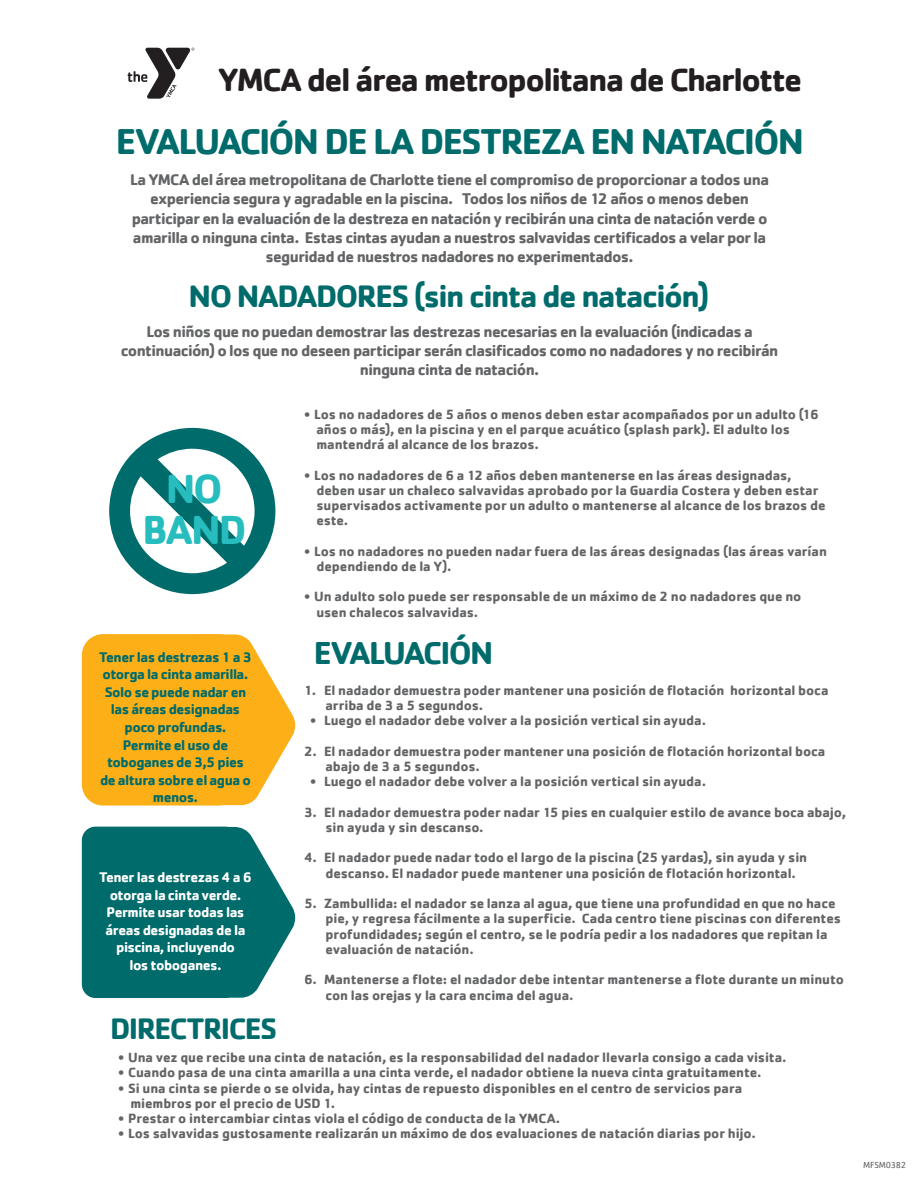
<style>
.page{position:relative;width:918px;height:1188px;background:#fff}
.page>*{position:absolute;margin:0;border:0;box-sizing:border-box;transform-origin:0 0}
.t1{font:700 41.85px/41.8px "Cachet";letter-spacing:-.05em;color:#27bdbe;text-align:center}
.t2{font:700 37.05px "Cachet";letter-spacing:-.05em;color:#006b6b}
.t3{font:700 33.3px "Cachet";letter-spacing:-.05em;color:#231f20}
.t4{font:700 32.7px "Cachet";letter-spacing:-.05em;color:#006b6b}
.t5{font:700 31.95px "Cachet";letter-spacing:-.05em;color:#006b6b}
.t6{font:700 30.6px "Cachet";letter-spacing:-.05em;color:#006b6b}
.t7{font:700 16.05px/19.2px "Cachet";letter-spacing:-.04em;color:#636466;text-align:center}
.t8{font:700 14.4px/17.5px "Cachet";letter-spacing:-.035em;color:#006b6b;text-align:center}
.t9{font:700 14.4px/17.5px "Cachet";letter-spacing:-.035em;color:#fff;text-align:center}
.t10{font:700 13.8px/15.3px "Cachet";letter-spacing:-.01em;color:#636466}
.t11{font:9px "Cachet";letter-spacing:-.02em;color:#636466}
</style>
<div class="page">
<svg style="left:128px;top:48px;width:66px;height:51px"></svg>
<svg style="left:222px;top:634px;width:73px;height:171px"></svg>
<svg style="left:109px;top:428px;width:166px;height:166px"></svg>
<div style="left:82px;top:634px;width:157px;height:172px;background:#fcaf17;border-radius:21px"></div>
<svg style="left:229px;top:827px;width:66px;height:171px"></svg>
<div style="left:82px;top:827px;width:157px;height:171px;background:#006b6b;border-radius:14px"></div>
<h3 class="t3" style="left:218px;top:58px;width:586px">YMCA del área metropolitana de Charlotte</h3>
<h2 class="t2" style="left:116px;top:117px;width:690px">EVALUACIÓN DE LA DESTREZA EN NATACIÓN</h2>
<p class="t7" style="left:130px;top:170px;width:641px">La YMCA del área metropolitana de Charlotte tiene el compromiso de proporcionar a todos una experiencia segura y agradable en la piscina. Todos los niños de 12 años o menos deben participar en la evaluación de la destreza en natación y recibirán una cinta de natación verde o amarilla o ninguna cinta. Estas cintas ayudan a nuestros salvavidas certificados a velar por la seguridad de nuestros nadadores no experimentados.</p>
<h3 class="t5" style="left:189px;top:276px;width:523px">NO NADADORES (sin cinta de natación)</h3>
<p class="t7" style="left:121px;top:321px;width:659px">Los niños que no puedan demostrar las destrezas necesarias en la evaluación (indicadas a continuación) o los que no deseen participar serán clasificados como no nadadores y no recibirán ninguna cinta de natación.</p>
<h1 class="t1" style="left:142px;top:466px;width:106px">NO<br>BAND</h1>
<p class="t8" style="left:99px;top:647px;width:154px">Tener las destrezas 1 a 3 otorga la cinta amarilla.<br>Solo se puede nadar en las áreas designadas poco profundas.<br>Permite el uso de toboganes de 3,5 pies de altura sobre el agua o menos.</p>
<p class="t9" style="left:99px;top:868px;width:154px">Tener las destrezas 4 a 6 otorga la cinta verde.<br>Permite usar todas las áreas designadas de la piscina, incluyendo<br>los toboganes.</p>
<h3 class="t6" style="left:110px;top:1009px;width:169px">DIRECTRICES</h3>
<p class="t10" style="left:316px;top:406px;width:504px;text-indent:-12px">• Los no nadadores de 5 años o menos deben estar acompañados por un adulto (16 años o más), en la piscina y en el parque acuático (splash park). El adulto los mantendrá al alcance de los brazos.</p>
<p class="t10" style="left:316px;top:467px;width:511px;text-indent:-12px">• Los no nadadores de 6 a 12 años deben mantenerse en las áreas designadas, deben usar un chaleco salvavidas aprobado por la Guardia Costera y deben estar supervisados activamente por un adulto o mantenerse al alcance de los brazos de este.</p>
<p class="t10" style="left:316px;top:543px;width:512px;text-indent:-12px">• Los no nadadores no pueden nadar fuera de las áreas designadas (las áreas varían dependiendo de la Y).</p>
<p class="t10" style="left:316px;top:589px;width:486px;text-indent:-12px">• Un adulto solo puede ser responsable de un máximo de 2 no nadadores que no usen chalecos salvavidas.</p>
<h3 class="t4" style="left:314px;top:632px;width:181px">EVALUACIÓN</h3>
<p class="t10" style="left:326px;top:682px;width:505px;text-indent:-21px">1. El nadador demuestra poder mantener una posición de flotación horizontal boca arriba de 3 a 5 segundos.</p>
<p class="t10" style="left:310px;top:713px;width:397px">• Luego el nadador debe volver a la posición vertical sin ayuda.</p>
<p class="t10" style="left:326px;top:743px;width:502px;text-indent:-21px">2. El nadador demuestra poder mantener una posición de flotación horizontal boca abajo de 3 a 5 segundos.</p>
<p class="t10" style="left:310px;top:774px;width:397px">• Luego el nadador debe volver a la posición vertical sin ayuda.</p>
<p class="t10" style="left:326px;top:804px;width:522px;text-indent:-21px">3. El nadador demuestra poder nadar 15 pies en cualquier estilo de avance boca abajo, sin ayuda y sin descanso.</p>
<p class="t10" style="left:326px;top:850px;width:483px;text-indent:-21px">4. El nadador puede nadar todo el largo de la piscina (25 yardas), sin ayuda y sin descanso. El nadador puede mantener una posición de flotación horizontal.</p>
<p class="t10" style="left:326px;top:895px;width:517px;text-indent:-21px">5. Zambullida: el nadador se lanza al agua, que tiene una profundidad en que no hace pie, y regresa fácilmente a la superficie. Cada centro tiene piscinas con diferentes profundidades; según el centro, se le podría pedir a los nadadores que repitan la evaluación de natación.</p>
<p class="t10" style="left:326px;top:972px;width:520px;text-indent:-21px">6. Mantenerse a flote: el nadador debe intentar mantenerse a flote durante un minuto con las orejas y la cara encima del agua.</p>
<p class="t10" style="left:118px;top:1049px;width:670px">• Una vez que recibe una cinta de natación, es la responsabilidad del nadador llevarla consigo a cada visita.</p>
<p class="t10" style="left:118px;top:1065px;width:645px">• Cuando pasa de una cinta amarilla a una cinta verde, el nadador obtiene la nueva cinta gratuitamente.</p>
<p class="t10" style="left:130px;top:1080px;width:613px;text-indent:-12px">• Si una cinta se pierde o se olvida, hay cintas de repuesto disponibles en el centro de servicios para miembros por el precio de USD 1.</p>
<p class="t10" style="left:118px;top:1110px;width:443px">• Prestar o intercambiar cintas viola el código de conducta de la YMCA.</p>
<p class="t10" style="left:118px;top:1126px;width:639px">• Los salvavidas gustosamente realizarán un máximo de dos evaluaciones de natación diarias por hijo.</p>
<p class="t11" style="left:863px;top:1160px;width:44px">MFSM0382</p>
</div>
